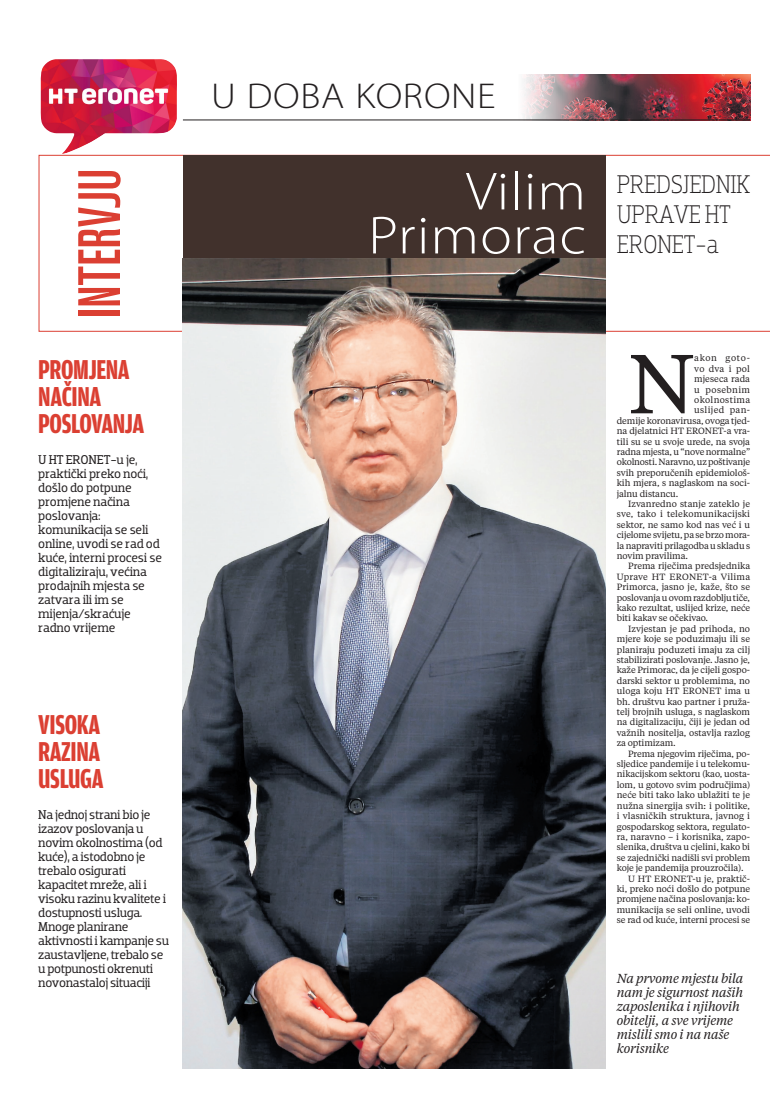
<style>
.page{position:relative;width:770px;height:1106px;background:#fff}
.page>*{position:absolute;margin:0;border:0;box-sizing:border-box;transform-origin:0 0}
.Osnovni_txt_2020{font:83.1px "Tiempos Text";color:#231f20}
.t1{font:500 59.1px "Akzidenz Grot Con CE";color:#db3f32}
.NA_52{font:300 54px/44px "Myriad Pro";letter-spacing:.02em;color:#fff;text-align:right;scale:1.1 1}
.NA_52-2{font:300 36px "Myriad Pro";letter-spacing:.02em;color:#231f20;scale:1.1 1}
.Citat{font:700 29px/27px "Amplitude Comp";letter-spacing:-.015em;color:#db3f32}
.PD_slager{font:300 26px/30px "Dobra Slab";letter-spacing:-.03em;color:#231f20;scale:.9 1}
.Citat-2{font:13px/14px "Dobra Slab";letter-spacing:-.03em;color:#231f20}
.Lead_2020{font:italic 13px/14px "Tiempos Headline";letter-spacing:-.02em;color:#231f20}
.Osnovni_txt_2020-2{font:9px/10.4px "Tiempos Text";letter-spacing:-.01em;color:#231f20;text-align:justify}
.Osnovni_txt_2020-3{font:9px "Tiempos Text";letter-spacing:.035em;color:#231f20}
.Osnovni_txt_2020-4{font:9px "Tiempos Text";letter-spacing:.075em;color:#231f20}
.Osnovni_txt_2020-5{font:9px "Tiempos Text";letter-spacing:.04em;color:#231f20}
</style>
<div class="page">
<img style="left:41px;top:59px;width:136px;height:95px">
<svg style="left:39px;top:155px;width:731px;height:177px"></svg>
<img style="left:579px;top:75px;width:171px;height:45px">
<svg style="left:416px;top:74px;width:163px;height:46px"></svg>
<div style="left:183px;top:155px;width:422px;height:913px;background:#41312c"></div>
<img style="left:183px;top:259px;width:422px;height:809px">
<hr style="left:183px;top:120px;width:567px;height:1px;background:#231f20">
<p class="NA_52-2" style="left:211px;top:74px;width:260px">U DOBA KORONE</p>
<p class="t1" style="left:66px;top:318px;width:150px;rotate:-90deg">INTERVJU</p>
<p class="NA_52" style="left:368px;top:169px;width:199px">Vilim<br>Primorac</p>
<p class="PD_slager" style="left:617px;top:169px;width:149px">PREDSJEDNIK<br>UPRAVE HT<br>ERONET-a</p>
<p class="Osnovni_txt_2020" style="left:628px;top:328px;width:68px">N</p>
<p class="Osnovni_txt_2020-4" style="left:694px;top:352px;width:57px">akon goto-</p>
<p class="Citat" style="left:38px;top:355px;width:107px">PROMJENA<br>NAČINA<br>POSLOVANJA</p>
<p class="Osnovni_txt_2020-2" style="left:694px;top:363px;width:57px">vo dva i pol</p>
<p class="Osnovni_txt_2020-2" style="left:694px;top:373px;width:57px">mjeseca rada</p>
<p class="Osnovni_txt_2020-5" style="left:694px;top:383px;width:57px">u posebnim</p>
<p class="Osnovni_txt_2020-3" style="left:694px;top:394px;width:57px">okolnostima</p>
<p class="Osnovni_txt_2020-3" style="left:694px;top:404px;width:57px">uslijed pan-</p>
<p class="Osnovni_txt_2020-2" style="left:617px;top:415px;width:135px">demije koronavirusa, ovoga tjed-</p>
<p class="Osnovni_txt_2020-2" style="left:617px;top:425px;width:135px">na djelatnici HT ERONET-a vra-</p>
<p class="Osnovni_txt_2020-2" style="left:617px;top:436px;width:135px">tili su se u svoje urede, na svoja</p>
<p class="Osnovni_txt_2020-2" style="left:617px;top:446px;width:135px">radna mjesta, u “nove normalne”</p>
<p class="Osnovni_txt_2020-2" style="left:617px;top:456px;width:135px">okolnosti. Naravno, uz poštivanje</p>
<p class="Osnovni_txt_2020-2" style="left:617px;top:467px;width:135px">svih preporučenih epidemiološ-</p>
<p class="Osnovni_txt_2020-2" style="left:617px;top:477px;width:135px">kih mjera, s naglaskom na soci-</p>
<p class="Osnovni_txt_2020-2" style="left:617px;top:488px;width:63px">jalnu distancu.</p>
<p class="Osnovni_txt_2020-2" style="left:617px;top:498px;width:135px;text-indent:11px">Izvanredno stanje zateklo je sve, tako i telekomunikacijski sektor, ne samo kod nas već i u cijelome svijetu, pa se brzo mora&shy;la napraviti prilagodba u skladu s novim pravilima.</p>
<p class="Osnovni_txt_2020-2" style="left:617px;top:560px;width:135px;text-indent:11px">Prema riječima predsjednika Uprave HT ERONET-a Vilima Primorca, jasno je, kaže, što se poslovanja u ovom razdoblju tiče, kako rezultat, uslijed krize, neće biti kakav se očekivao.</p>
<p class="Osnovni_txt_2020-2" style="left:617px;top:623px;width:135px;text-indent:11px">Izvjestan je pad prihoda, no mjere koje se poduzimaju ili se planiraju poduzeti imaju za cilj stabilizirati poslovanje. Jasno je, kaže Primorac, da je cijeli gospo&shy;darski sektor u problemima, no uloga koju HT ERONET ima u bh. društvu kao partner i pruža&shy;telj brojnih usluga, s naglaskom na digitalizaciju, čiji je jedan od važnih nositelja, ostavlja razlog za optimizam.</p>
<p class="Osnovni_txt_2020-2" style="left:617px;top:748px;width:135px;text-indent:11px">Prema njegovim riječima, po&shy;sljedice pandemije i u telekomu&shy;nikacijskom sektoru (kao, uosta&shy;lom, u gotovo svim područjima) neće biti tako lako ublažiti te je nužna sinergija svih: i politike, i vlasničkih struktura, javnog i gospodarskog sektora, regulato&shy;ra, naravno – i korisnika, zapo&shy;slenika, društva u cjelini, kako bi se zajednički nadišli svi problem koje je pandemija prouzročila).</p>
<p class="Osnovni_txt_2020-2" style="left:617px;top:872px;width:135px;text-indent:11px">U HT ERONET-u je, praktič&shy;ki, preko noći došlo do potpune promjene načina poslovanja: ko&shy;munikacija se seli online, uvodi se rad od kuće, interni procesi se</p>
<p class="Citat-2" style="left:38px;top:453px;width:125px">U HT ERONET-u je, praktički preko noći, došlo do potpune promjene načina poslovanja: komunikacija se seli online, uvodi se rad od kuće, interni procesi se digitaliziraju, većina prodajnih mjesta se zatvara ili im se mijenja/skraćuje radno vrijeme</p>
<p class="Citat" style="left:38px;top:709px;width:67px;text-align:justify">VISOKA RAZINA USLUGA</p>
<p class="Citat-2" style="left:38px;top:807px;width:132px">Na jednoj strani bio je izazov poslovanja u novim okolnostima (od kuće), a istodobno je trebalo osigurati kapacitet mreže, ali i visoku razinu kvalitete i dostupnosti usluga.<br>Mnoge planirane aktivnosti i kampanje su zaustavljene, trebalo se u potpunosti okrenuti novonastaloj situaciji</p>
<p class="Lead_2020" style="left:617px;top:970px;width:128px">Na prvome mjestu bila nam je sigurnost naših zaposlenika i njihovih obitelji, a sve vrijeme mislili smo i na naše korisnike</p>
</div>
